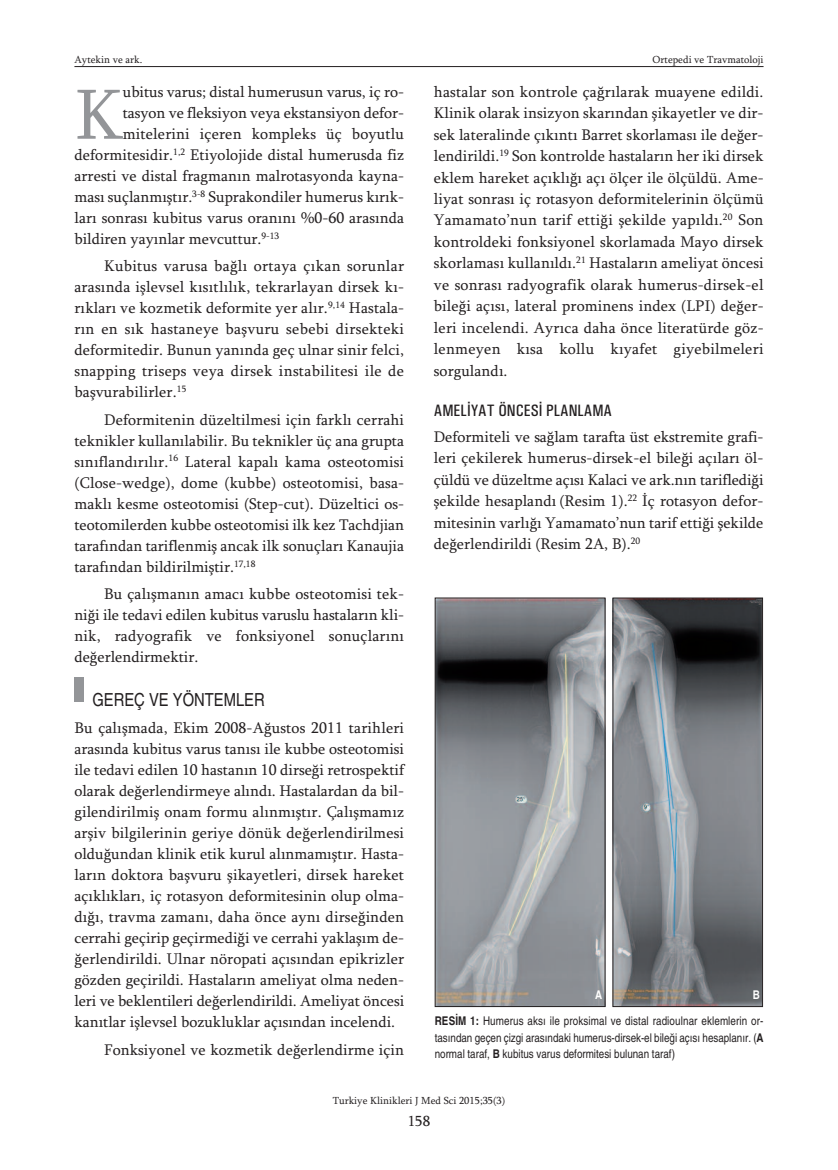
<style>
.page{position:relative;width:838px;height:1170px;background:#fff}
.page>*{position:absolute;margin:0;border:0;box-sizing:border-box;transform-origin:0 0}
.t1{font:72.6px "Sylfaen";color:#939598}
.t2{font:condensed 18px "Helvetica";color:#231f20}
.t3{font:500 condensed 16.5px "Univers";color:#231f20}
.t4{font:15.75px/21px "Sylfaen";letter-spacing:.005em;color:#231f20;text-align:justify}
.t5{font:15px "Sylfaen";color:#231f20}
.t6{font:condensed 12px/16.5px "Helvetica";color:#231f20;text-align:justify}
.t7{font:700 condensed 12px "Helvetica";color:#fff}
.t8{font:10.5px "Sylfaen";color:#231f20}
.s1{font-weight:700}
</style>
<div class="page">
<hr style="left:74px;top:66px;width:689px;height:1px;background:#231f20">
<div style="left:74px;top:677px;width:10px;height:25px;background:#939598"></div>
<img style="left:437px;top:599px;width:166px;height:405px">
<div style="left:435px;top:597px;width:170px;height:409px;border:1px solid #231f20"></div>
<img style="left:614px;top:599px;width:147px;height:405px">
<div style="left:612px;top:597px;width:151px;height:409px;border:1px solid #231f20"></div>
<p class="t8" style="left:74px;top:53px;width:69px">Aytekin ve ark.</p>
<p class="t8" style="left:652px;top:53px;width:112px">Ortepedi ve Travmatoloji</p>
<h1 class="t1" style="left:74px;top:71px;width:50px">K</h1>
<p class="t4" style="left:123px;top:81px;width:283px">ubitus varus; distal humerusun varus, iç ro-</p>
<p class="t4" style="left:434px;top:80px;width:331px;line-height:21.5px">hastalar son kontrole çağrılarak muayene edildi.<br>Klinik olarak insizyon skarından şikayetler ve dir&shy;sek lateralinde çıkıntı Barret skorlaması ile değer&shy;lendirildi.<sup>19</sup> Son kontrolde hastaların her iki dirsek eklem hareket açıklığı açı ölçer ile ölçüldü. Ame&shy;liyat sonrası iç rotasyon deformitelerinin ölçümü Yamamato’nun tarif ettiği şekilde yapıldı.<sup>20</sup> Son kontroldeki fonksiyonel skorlamada Mayo dirsek skorlaması kullanıldı.<sup>21</sup> Hastaların ameliyat öncesi ve sonrası radyografik olarak humerus-dirsek-el bileği açısı, lateral prominens index (LPI) değer&shy;leri incelendi. Ayrıca daha önce literatürde göz&shy;lenmeyen kısa kollu kıyafet giyebilmeleri sorgulandı.</p>
<p class="t3" style="left:434px;top:401px;width:180px">AMELİYAT ÖNCESİ PLANLAMA</p>
<p class="t4" style="left:434px;top:425px;width:331px;line-height:21.5px">Deformiteli ve sağlam tarafta üst ekstremite grafi&shy;leri çekilerek humerus-dirsek-el bileği açıları öl&shy;çüldü ve düzeltme açısı Kalaci ve ark.nın tariflediği şekilde hesaplandı (Resim 1).<sup>22</sup> İç rotasyon defor&shy;mitesinin varlığı Yamamato’nun tarif ettiği şekilde değerlendirildi (Resim 2A, B).<sup>20</sup></p>
<p class="t4" style="left:123px;top:102px;width:283px">tasyon ve fleksiyon veya ekstansiyon defor-</p>
<p class="t4" style="left:123px;top:123px;width:283px">mitelerini içeren kompleks üç boyutlu</p>
<p class="t4" style="left:74px;top:144px;width:331px">deformitesidir.<sup>1,2</sup> Etiyolojide distal humerusda fiz</p>
<p class="t4" style="left:74px;top:165px;width:331px">arresti ve distal fragmanın malrotasyonda kayna-</p>
<p class="t4" style="left:74px;top:186px;width:331px">ması suçlanmıştır.<sup>3-8</sup> Suprakondiler humerus kırık-</p>
<p class="t4" style="left:74px;top:207px;width:331px">ları sonrası kubitus varus oranını %0-60 arasında</p>
<p class="t4" style="left:74px;top:228px;width:206px">bildiren yayınlar mevcuttur.<sup>9-13</sup></p>
<p class="t4" style="left:74px;top:255px;width:331px;text-indent:30px">Kubitus varusa bağlı ortaya çıkan sorunlar arasında işlevsel kısıtlılık, tekrarlayan dirsek kı&shy;rıkları ve kozmetik deformite yer alır.<sup>9,14</sup> Hastala&shy;rın en sık hastaneye başvuru sebebi dirsekteki deformitedir. Bunun yanında geç ulnar sinir felci, snapping triseps veya dirsek instabilitesi ile de başvurabilirler.<sup>15</sup></p>
<p class="t4" style="left:74px;top:408px;width:331px;text-indent:30px">Deformitenin düzeltilmesi için farklı cerrahi teknikler kullanılabilir. Bu teknikler üç ana grupta sınıflandırılır.<sup>16</sup> Lateral kapalı kama osteotomisi (Close-wedge), dome (kubbe) osteotomisi, basa&shy;maklı kesme osteotomisi (Step-cut). Düzeltici os&shy;teotomilerden kubbe osteotomisi ilk kez Tachdjian tarafından tariflenmiş ancak ilk sonuçları Kanaujia tarafından bildirilmiştir.<sup>17,18</sup></p>
<p class="t4" style="left:74px;top:583px;width:331px;text-indent:30px">Bu çalışmanın amacı kubbe osteotomisi tek&shy;niği ile tedavi edilen kubitus varuslu hastaların kli&shy;nik, radyografik ve fonksiyonel sonuçlarını değerlendirmektir.</p>
<p class="t2" style="left:92px;top:689px;width:174px">GEREÇ VE YÖNTEMLER</p>
<p class="t4" style="left:74px;top:717px;width:331px">Bu çalışmada, Ekim 2008-Ağustos 2011 tarihleri arasında kubitus varus tanısı ile kubbe osteotomisi ile tedavi edilen 10 hastanın 10 dirseği retrospektif olarak değerlendirmeye alındı. Hastalardan da bil&shy;gilendirilmiş onam formu alınmıştır. Çalışmamız arşiv bilgilerinin geriye dönük değerlendirilmesi olduğundan klinik etik kurul alınmamıştır. Hasta&shy;ların doktora başvuru şikayetleri, dirsek hareket açıklıkları, iç rotasyon deformitesinin olup olma&shy;dığı, travma zamanı, daha önce aynı dirseğinden cerrahi geçirip geçirmediği ve cerrahi yaklaşım de&shy;ğerlendirildi. Ulnar nöropati açısından epikrizler gözden geçirildi. Hastaların ameliyat olma neden&shy;leri ve beklentileri değerlendirildi. Ameliyat öncesi kanıtlar işlevsel bozukluklar açısından incelendi.</p>
<p class="t4" style="left:104px;top:1039px;width:301px">Fonksiyonel ve kozmetik değerlendirme için</p>
<p class="t7" style="left:595px;top:987px;width:9px">A</p>
<p class="t7" style="left:752px;top:987px;width:9px">B</p>
<p class="t6" style="left:435px;top:1012px;width:330px"><span class="s1">RESİM 1:</span> Humerus aksı ile proksimal ve distal radioulnar eklemlerin or&shy;tasından geçen çizgi arasındaki humerus-dirsek-el bileği açısı hesaplanır. (<span class="s1">A </span>normal taraf, <span class="s1">B</span> kubitus varus deformitesi bulunan taraf)</p>
<p class="t8" style="left:333px;top:1094px;width:174px">Turkiye Klinikleri J Med Sci 2015;35(3)</p>
<p class="t5" style="left:408px;top:1112px;width:24px">158</p>
</div>
